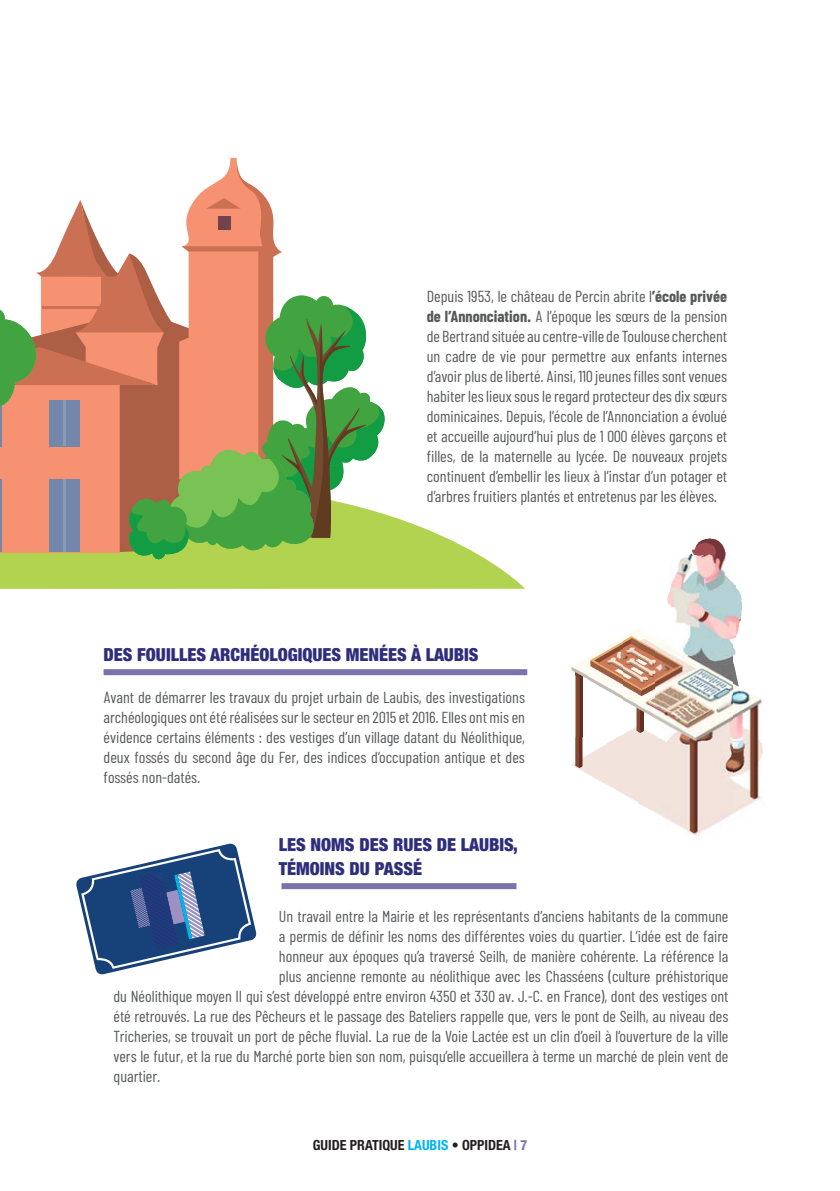
<style>
.page{position:relative;width:840px;height:1191px;background:#fff}
.page>*{position:absolute;margin:0;border:0;box-sizing:border-box;transform-origin:0 0}
.t1{font:900 condensed 18px/24px "Helvetica Neue LT Std";color:#2e2e7d}
.t2{font:16px/20px "Barlow Condensed";color:#57585a;text-align:justify}
.t3{font:700 condensed 14px "Helvetica Neue LT Std";color:#231f20}
.s1{font-weight:700}
.s2{color:#00b5ed}
.s3{color:#7a73ab}
</style>
<div class="page">
<svg style="left:0;top:514px;width:525px;height:75px;fill:#b2d34f"></svg>
<svg style="left:0;top:157px;width:386px;height:403px"></svg>
<hr style="left:42px;top:306px;width:60px;height:3px;background:#cc7054">
<img style="left:653px;top:637px;width:80px;height:199px">
<img style="left:637px;top:629px;width:16px;height:182px">
<img style="left:733px;top:687px;width:30px;height:127px">
<img style="left:605px;top:736px;width:32px;height:66px">
<img style="left:571px;top:736px;width:34px;height:48px">
<img style="left:571px;top:658px;width:16px;height:78px">
<img style="left:621px;top:629px;width:16px;height:107px">
<img style="left:587px;top:639px;width:34px;height:59px">
<img style="left:733px;top:583px;width:9px;height:104px">
<img style="left:670px;top:554px;width:64px;height:83px">
<img style="left:667px;top:591px;width:3px;height:14px">
<img style="left:691px;top:538px;width:35px;height:16px">
<svg style="left:76px;top:843px;width:180px;height:131px"></svg>
<div style="left:281px;top:883px;width:235px;height:6px;background:#7a73ab"></div>
<div style="left:103px;top:669px;width:424px;height:6px;background:#7a73ab"></div>
<p class="t2" style="left:426px;top:286px;width:302px">Depuis 1953, le château de Percin abrite l<span class="s1">’école privée de l’Annonciation.</span> A l’époque les sœurs de la pension de Bertrand située au centre-ville de Toulouse cherchent un cadre de vie pour permettre aux enfants internes d’avoir plus de liberté. Ainsi, 110 jeunes filles sont venues habiter les lieux sous le regard protecteur des dix sœurs dominicaines. Depuis, l’école de l’Annonciation a évolué et accueille aujourd’hui plus de 1 000 élèves garçons et filles, de la maternelle au lycée. De nouveaux projets continuent d’embellir les lieux à l’instar d’un potager et d’arbres fruitiers plantés et entretenus par les élèves.</p>
<p class="t1" style="left:103px;top:642px;width:376px">DES FOUILLES ARCHÉOLOGIQUES MENÉES À LAUBIS</p>
<p class="t2" style="left:103px;top:687px;width:422px">Avant de démarrer les travaux du projet urbain de Laubis, des investigations archéologiques ont été réalisées sur le secteur en 2015 et 2016. Elles ont mis en évidence certains éléments : des vestiges d’un village datant du Néolithique, deux fossés du second âge du Fer, des indices d’occupation antique et des fossés non-datés.</p>
<p class="t1" style="left:279px;top:832px;width:240px">LES NOMS DES RUES DE LAUBIS,<br>TÉMOINS DU PASSÉ</p>
<p class="t2" style="left:279px;top:906px;width:451px">Un travail entre la Mairie et les représentants d’anciens habitants de la commune</p>
<p class="t2" style="left:279px;top:926px;width:451px">a permis de définir les noms des différentes voies du quartier. L’idée est de faire</p>
<p class="t2" style="left:279px;top:946px;width:451px">honneur aux époques qu’a traversé Seilh, de manière cohérente. La référence la</p>
<p class="t2" style="left:279px;top:966px;width:451px">plus ancienne remonte au néolithique avec les Chasséens (culture préhistorique</p>
<p class="t2" style="left:113px;top:986px;width:616px">du Néolithique moyen II qui s’est développé entre environ 4350 et 330 av. J.-C. en France), dont des vestiges ont</p>
<p class="t2" style="left:113px;top:1006px;width:616px">été retrouvés. La rue des Pêcheurs et le passage des Bateliers rappelle que, vers le pont de Seilh, au niveau des</p>
<p class="t2" style="left:113px;top:1026px;width:616px">Tricheries, se trouvait un port de pêche fluvial. La rue de la Voie Lactée est un clin d’oeil à l’ouverture de la ville</p>
<p class="t2" style="left:113px;top:1046px;width:616px">vers le futur, et la rue du Marché porte bien son nom, puisqu’elle accueillera à terme un marché de plein vent de</p>
<p class="t2" style="left:113px;top:1066px;width:48px">quartier.</p>
<p class="t3" style="left:312px;top:1136px;width:216px">GUIDE PRATIQUE <span class="s2">LAUBIS</span> • OPPIDEA <span class="s3">| 7</span></p>
</div>
